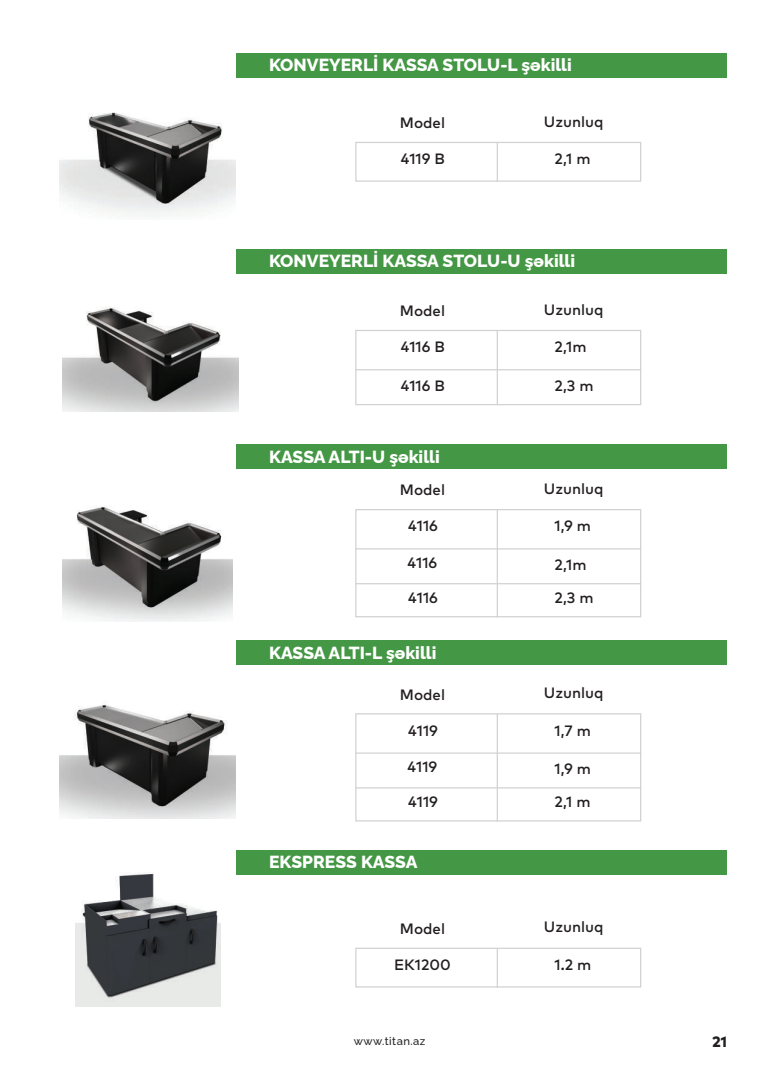
<style>
.page{position:relative;width:780px;height:1088px;background:#fff}
.page>*{position:absolute;margin:0;border:0;box-sizing:border-box;transform-origin:0 0}
.t1{font:800 17.5px "Raleway";color:#fff}
.t2{font:500 15px "Mark Pro";color:#231f20}
.t3{font:800 15px "Mark Pro";color:#231f20}
.t4{font:500 11.25px "Raleway";letter-spacing:.04em;color:#231f20}
</style>
<div class="page">
<div style="left:236px;top:53px;width:490px;height:24px;background:#449744"></div>
<div style="left:236px;top:249px;width:490px;height:24px;background:#449744"></div>
<div style="left:236px;top:445px;width:490px;height:24px;background:#449744"></div>
<div style="left:236px;top:641px;width:490px;height:24px;background:#449744"></div>
<div style="left:236px;top:850px;width:490px;height:24px;background:#449744"></div>
<div style="left:355px;top:142px;width:286px;height:40px;border:1px solid #d1d2d4"></div>
<div style="left:355px;top:948px;width:286px;height:39px;border:1px solid #d1d2d4"></div>
<div style="left:355px;top:330px;width:286px;height:75px;border:1px solid #d1d2d4"></div>
<div style="left:355px;top:509px;width:286px;height:108px;border:1px solid #d1d2d4"></div>
<div style="left:355px;top:713px;width:286px;height:108px;border:1px solid #d1d2d4"></div>
<hr style="left:496px;top:142px;width:2px;height:40px;background:#d1d2d4">
<hr style="left:496px;top:948px;width:2px;height:39px;background:#d1d2d4">
<hr style="left:496px;top:330px;width:2px;height:75px;background:#d1d2d4">
<hr style="left:496px;top:509px;width:2px;height:108px;background:#d1d2d4">
<hr style="left:496px;top:714px;width:2px;height:107px;background:#d1d2d4">
<hr style="left:355px;top:369px;width:286px;height:1px;background:#d1d2d4">
<hr style="left:355px;top:548px;width:286px;height:1px;background:#d1d2d4">
<hr style="left:355px;top:752px;width:286px;height:2px;background:#d1d2d4">
<hr style="left:355px;top:583px;width:286px;height:1px;background:#d1d2d4">
<hr style="left:355px;top:787px;width:286px;height:1px;background:#d1d2d4">
<img style="left:59px;top:112px;width:177px;height:104px">
<img style="left:62px;top:506px;width:171px;height:116px">
<img style="left:59px;top:704px;width:177px;height:115px">
<img style="left:62px;top:307px;width:177px;height:104px">
<img style="left:76px;top:872px;width:145px;height:134px">
<p class="t1" style="left:269px;top:51px;width:304px">KONVEYERLİ KASSA STOLU-L şəkilli</p>
<p class="t2" style="left:400px;top:112px;width:47px">Model</p>
<p class="t2" style="left:401px;top:148px;width:46px">4119 B</p>
<p class="t2" style="left:544px;top:110px;width:61px">Uzunluq</p>
<p class="t2" style="left:554px;top:148px;width:38px">2,1 m</p>
<p class="t1" style="left:269px;top:247px;width:307px">KONVEYERLİ KASSA STOLU-U şəkilli</p>
<p class="t2" style="left:400px;top:300px;width:47px">Model</p>
<p class="t2" style="left:544px;top:298px;width:61px">Uzunluq</p>
<p class="t2" style="left:401px;top:336px;width:46px">4116 B</p>
<p class="t2" style="left:554px;top:336px;width:33px">2,1m</p>
<p class="t2" style="left:401px;top:374px;width:46px">4116 B</p>
<p class="t2" style="left:554px;top:374px;width:41px">2,3 m</p>
<p class="t1" style="left:269px;top:442px;width:172px">KASSA ALTI-U şəkilli</p>
<p class="t2" style="left:400px;top:479px;width:47px">Model</p>
<p class="t2" style="left:544px;top:477px;width:61px">Uzunluq</p>
<p class="t2" style="left:408px;top:515px;width:31px">4116</p>
<p class="t2" style="left:554px;top:515px;width:38px">1,9 m</p>
<p class="t2" style="left:407px;top:551px;width:31px">4116</p>
<p class="t2" style="left:554px;top:553px;width:33px">2,1m</p>
<p class="t2" style="left:408px;top:586px;width:31px">4116</p>
<p class="t2" style="left:554px;top:586px;width:41px">2,3 m</p>
<p class="t1" style="left:269px;top:638px;width:169px">KASSA ALTI-L şəkilli</p>
<p class="t2" style="left:400px;top:683px;width:47px">Model</p>
<p class="t2" style="left:544px;top:681px;width:61px">Uzunluq</p>
<p class="t2" style="left:408px;top:719px;width:31px">4119</p>
<p class="t2" style="left:554px;top:719px;width:38px">1,7 m</p>
<p class="t2" style="left:407px;top:755px;width:31px">4119</p>
<p class="t2" style="left:554px;top:757px;width:38px">1,9 m</p>
<p class="t2" style="left:408px;top:791px;width:31px">4119</p>
<p class="t2" style="left:554px;top:791px;width:38px">2,1 m</p>
<p class="t1" style="left:269px;top:848px;width:150px">EKSPRESS KASSA</p>
<p class="t2" style="left:400px;top:917px;width:47px">Model</p>
<p class="t2" style="left:544px;top:916px;width:61px">Uzunluq</p>
<p class="t2" style="left:394px;top:953px;width:58px">EK1200</p>
<p class="t2" style="left:554px;top:953px;width:38px">1.2 m</p>
<p class="t4" style="left:354px;top:1032px;width:73px">www.titan.az</p>
<p class="t3" style="left:712px;top:1030px;width:16px">21</p>
</div>
